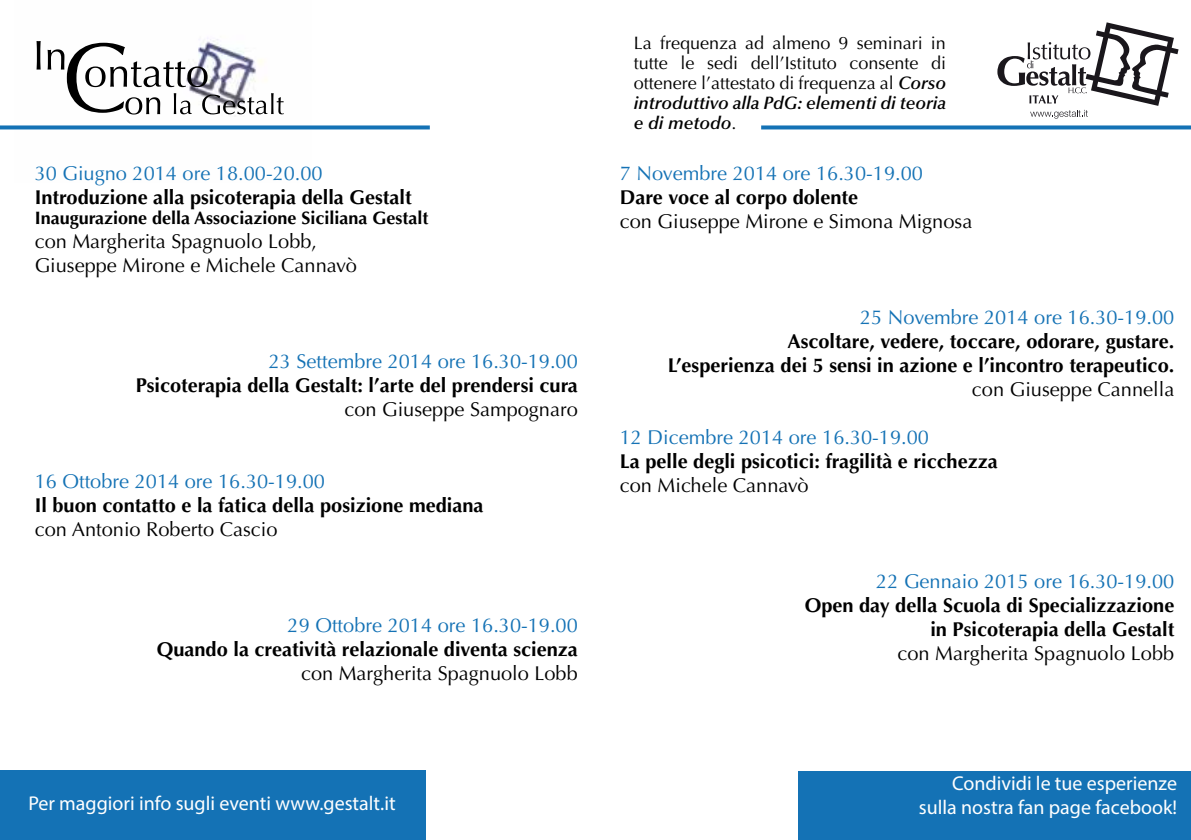
<style>
.page{position:relative;width:1191px;height:840px;background:#fff}
.page>*{position:absolute;margin:0;border:0;box-sizing:border-box;transform-origin:0 0}
.t1{font:700 20px/24px "Optima LT Std";color:#000;text-align:right}
.t2{font:20px "Optima LT Std";color:#1472b5}
.t3{font:20px/24px "Optima LT Std";color:#000}
.t4{font:20px/24px "Myriad Pro";color:#fff;text-align:right}
.t5{font:18px/20px "Optima LT Std";color:#000;text-align:justify}
.t6{font:700 18px "Optima LT Std";color:#000}
.s1{font-weight:600;font-style:italic}
</style>
<div class="page">
<svg style="left:997px;top:22px;width:181px;height:97px"></svg>
<div style="left:0;top:769px;width:426px;height:70px;background:#1472b5"></div>
<svg style="left:761px;top:125px;width:430px;height:4px;fill:#1472b5"></svg>
<div style="left:798px;top:770px;width:393px;height:69px;background:#1472b5"></div>
<img style="left:14px;top:38px;width:297px;height:92px">
<img style="left:37px;top:41px;width:27px;height:29px">
<img style="left:131px;top:61px;width:55px;height:26px">
<img style="left:67px;top:43px;width:58px;height:70px">
<img style="left:174px;top:93px;width:107px;height:21px">
<img style="left:125px;top:97px;width:35px;height:17px">
<svg style="left:0;top:125px;width:430px;height:4px;fill:#1472b5"></svg>
<p class="t2" style="left:35px;top:161px;width:289px">30 Giugno 2014 ore 18.00-20.00</p>
<p class="t1" style="left:35px;top:185px;width:378px">Introduzione alla psicoterapia della Gestalt</p>
<p class="t6" style="left:35px;top:207px;width:395px">Inaugurazione della Associazione Siciliana Gestalt</p>
<p class="t3" style="left:35px;top:229px;width:324px">con Margherita Spagnuolo Lobb,<br>Giuseppe Mirone e Michele Cannavò</p>
<p class="t2" style="left:269px;top:349px;width:311px">23 Settembre 2014 ore 16.30-19.00</p>
<p class="t1" style="left:136px;top:373px;width:444px">Psicoterapia della Gestalt: l’arte del prendersi cura</p>
<p class="t3" style="left:344px;top:397px;width:235px">con Giuseppe Sampognaro</p>
<p class="t2" style="left:35px;top:469px;width:292px">16 Ottobre 2014 ore 16.30-19.00</p>
<p class="t1" style="left:35px;top:493px;width:450px">Il buon contatto e la fatica della posizione mediana</p>
<p class="t3" style="left:35px;top:517px;width:244px">con Antonio Roberto Cascio</p>
<p class="t2" style="left:288px;top:613px;width:292px">29 Ottobre 2014 ore 16.30-19.00</p>
<p class="t1" style="left:157px;top:637px;width:423px">Quando la creatività relazionale diventa scienza</p>
<p class="t3" style="left:301px;top:661px;width:278px">con Margherita Spagnuolo Lobb</p>
<p class="t4" style="left:28px;top:790px;width:369px">Per maggiori info sugli eventi www.gestalt.it</p>
<p class="t5" style="left:634px;top:33px;width:314px">La frequenza ad almeno 9 seminari in tutte le sedi dell’Istituto consente di ottenere l’attestato di frequenza al <span class="s1">Corso introduttivo alla PdG: elementi di teoria e di metodo</span>.</p>
<p class="t2" style="left:620px;top:161px;width:304px">7 Novembre 2014 ore 16.30-19.00</p>
<p class="t1" style="left:620px;top:185px;width:240px">Dare voce al corpo dolente</p>
<p class="t3" style="left:620px;top:209px;width:354px">con Giuseppe Mirone e Simona Mignosa</p>
<p class="t2" style="left:860px;top:305px;width:316px">25 Novembre 2014 ore 16.30-19.00</p>
<p class="t1" style="left:668px;top:329px;width:508px">Ascoltare, vedere, toccare, odorare, gustare.<br>L’esperienza dei 5 sensi in azione e l’incontro terapeutico.</p>
<p class="t3" style="left:972px;top:377px;width:204px">con Giuseppe Cannella</p>
<p class="t2" style="left:620px;top:425px;width:311px">12 Dicembre 2014 ore 16.30-19.00</p>
<p class="t1" style="left:620px;top:449px;width:379px">La pelle degli psicotici: fragilità e ricchezza</p>
<p class="t3" style="left:620px;top:473px;width:190px">con Michele Cannavò</p>
<p class="t2" style="left:876px;top:569px;width:299px">22 Gennaio 2015 ore 16.30-19.00</p>
<p class="t1" style="left:804px;top:593px;width:371px">Open day della Scuola di Specializzazione in Psicoterapia della Gestalt</p>
<p class="t3" style="left:897px;top:641px;width:278px">con Margherita Spagnuolo Lobb</p>
<p class="t4" style="left:919px;top:770px;width:260px">Condividi le tue esperienze sulla nostra fan page facebook!</p>
</div>
